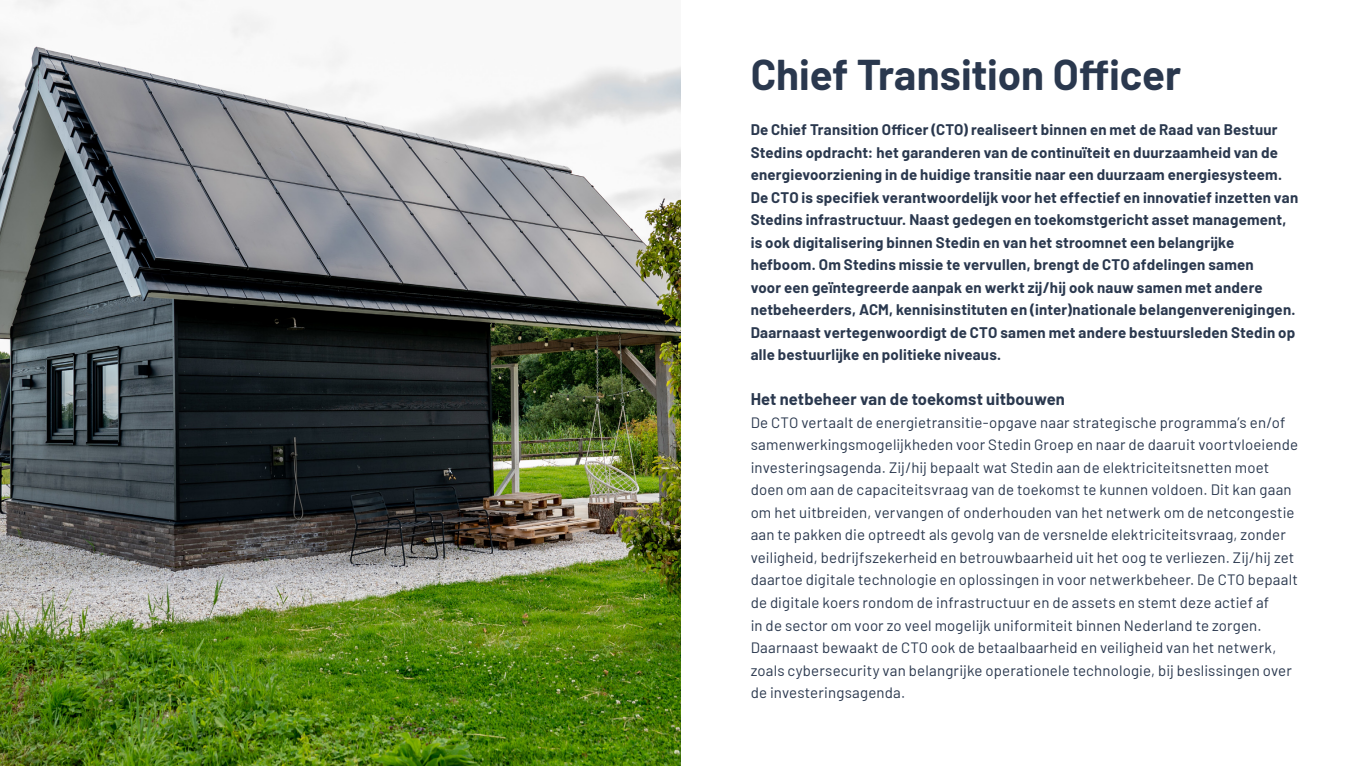
<style>
.page{position:relative;width:1361px;height:766px;background:#fff}
.page>*{position:absolute;margin:0;border:0;box-sizing:border-box;transform-origin:0 0}
.t1{font:700 42px "Barlow";color:#2a384e}
.t2{font:700 16.5px "Barlow";letter-spacing:.01em;color:#2a384e}
.t3{font:15px/22.5px "Barlow";letter-spacing:.01em;color:#2a384e}
.t4{font:700 15px/22.5px "Barlow";letter-spacing:.015em;color:#2a384e}
</style>
<div class="page">
<img style="left:0;top:0;width:680px;height:765px">
<p class="t1" style="left:750px;top:44px;width:432px">Chief Transition Officer</p>
<p class="t4" style="left:750px;top:117px;width:549px">De Chief Transition Officer (CTO) realiseert binnen en met de Raad van Bestuur Stedins opdracht: het garanderen van de continuïteit en duurzaamheid van de energievoorziening in de huidige transitie naar een duurzaam energiesysteem.<br>De CTO is specifiek verantwoordelijk voor het effectief en innovatief inzetten van Stedins infrastructuur. Naast gedegen en toekomstgericht asset management, is ook digitalisering binnen Stedin en van het stroomnet een belangrijke hefboom. Om Stedins missie te vervullen, brengt de CTO afdelingen samen<br>voor een geïntegreerde aanpak en werkt zij/hij ook nauw samen met andere netbeheerders, ACM, kennisinstituten en (inter)nationale belangenverenigingen.<br>Daarnaast vertegenwoordigt de CTO samen met andere bestuursleden Stedin op alle bestuurlijke en politieke niveaus.</p>
<p class="t2" style="left:750px;top:387px;width:316px">Het netbeheer van de toekomst uitbouwen</p>
<p class="t3" style="left:750px;top:410px;width:549px">De CTO vertaalt de energietransitie-opgave naar strategische programma’s en/of samenwerkingsmogelijkheden voor Stedin Groep en naar de daaruit voortvloeiende investeringsagenda. Zij/hij bepaalt wat Stedin aan de elektriciteitsnetten moet doen om aan de capaciteitsvraag van de toekomst te kunnen voldoen. Dit kan gaan om het uitbreiden, vervangen of onderhouden van het netwerk om de netcongestie aan te pakken die optreedt als gevolg van de versnelde elektriciteitsvraag, zonder veiligheid, bedrijfszekerheid en betrouwbaarheid uit het oog te verliezen. Zij/hij zet daartoe digitale technologie en oplossingen in voor netwerkbeheer. De CTO bepaalt de digitale koers rondom de infrastructuur en de assets en stemt deze actief af<br>in de sector om voor zo veel mogelijk uniformiteit binnen Nederland te zorgen.<br>Daarnaast bewaakt de CTO ook de betaalbaarheid en veiligheid van het netwerk, zoals cybersecurity van belangrijke operationele technologie, bij beslissingen over de investeringsagenda.</p>
</div>
